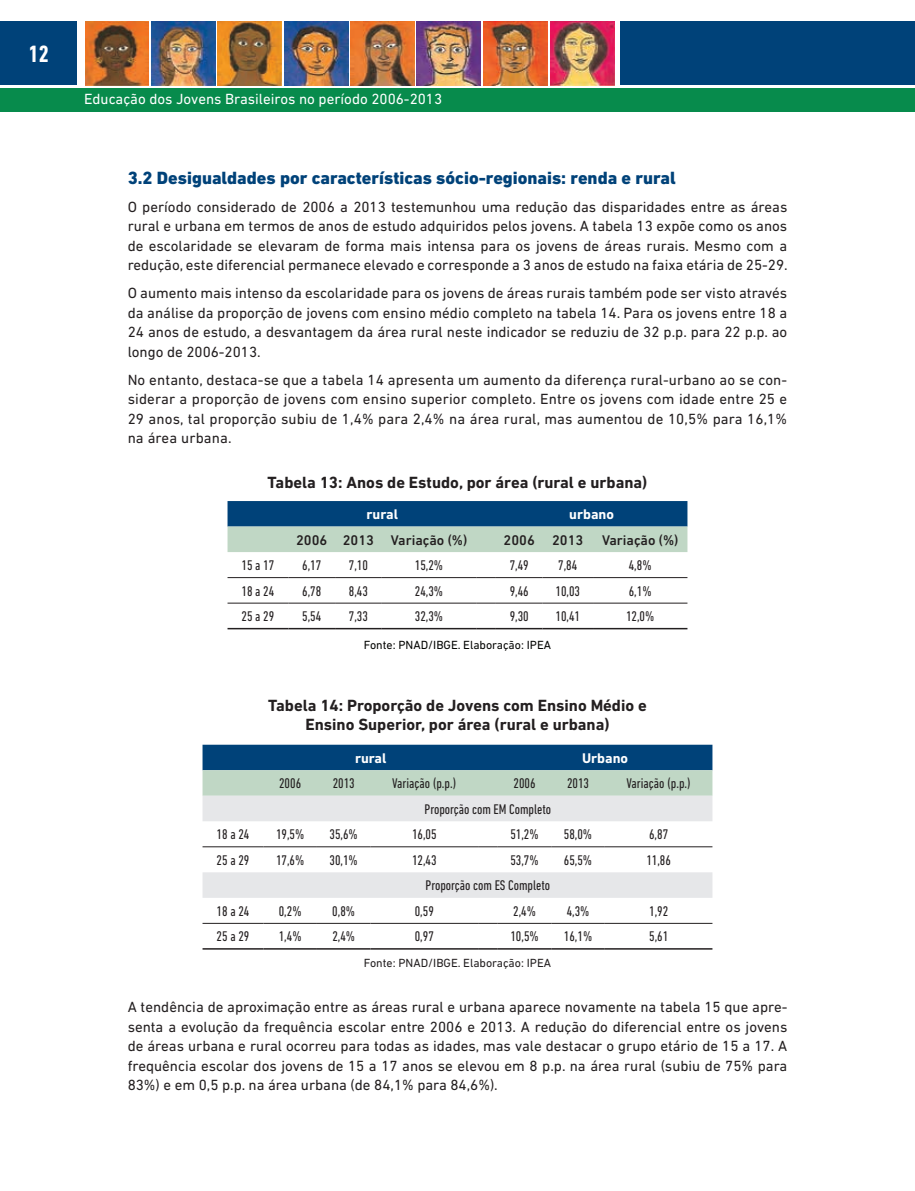
<style>
.page{position:relative;width:915px;height:1191px;background:#fff}
.page>*{position:absolute;margin:0;border:0;box-sizing:border-box;transform-origin:0 0}
.t1{font:700 condensed 24px "DIN Next LT Pro";color:#fff}
.t2{font:800 18px "DIN Next LT Pro";color:#004279}
.t3{font:700 16.5px/19.5px "DIN Next LT Pro";color:#231f20;text-align:center}
.t4{font:15px/19.5px "DIN Next LT Pro";color:#231f20;text-align:justify}
.t5{font:15px "DIN Next LT Pro";color:#fff}
.t6{font:condensed 14.25px "DIN Next LT Pro";color:#231f20}
.t7{font:500 14.25px "DIN Next LT Pro";color:#231f20}
.t8{font:700 14.25px "DIN Next LT Pro";color:#fff}
.t9{font:12px "DIN Next LT Pro";color:#040503}
.t10{font:12px "DIN Next LT Pro";color:#231f20}
</style>
<div class="page">
<div style="left:0;top:21px;width:914px;height:64px;background:#004279"></div>
<div style="left:0;top:88px;width:914px;height:24px;background:#078b4c"></div>
<div style="left:78px;top:13px;width:542px;height:72px;background:#fff"></div>
<img style="left:284px;top:21px;width:64px;height:64px">
<img style="left:416px;top:21px;width:64px;height:64px">
<img style="left:483px;top:21px;width:64px;height:64px">
<img style="left:85px;top:21px;width:64px;height:64px">
<img style="left:350px;top:21px;width:64px;height:64px">
<img style="left:550px;top:21px;width:64px;height:64px">
<img style="left:218px;top:21px;width:63px;height:64px">
<img style="left:151px;top:21px;width:64px;height:64px">
<svg style="left:227px;top:501px;width:460px;height:51px;background:#628da0"></svg>
<hr style="left:227px;top:628px;width:61px;height:1px;background:#231f20">
<hr style="left:288px;top:628px;width:47px;height:1px;background:#231f20">
<hr style="left:335px;top:628px;width:46px;height:1px;background:#231f20">
<hr style="left:381px;top:628px;width:95px;height:1px;background:#231f20">
<svg style="left:476px;top:628px;width:19px;height:1px"></svg>
<hr style="left:495px;top:628px;width:47px;height:1px;background:#231f20">
<hr style="left:542px;top:628px;width:50px;height:1px;background:#231f20">
<hr style="left:592px;top:628px;width:95px;height:1px;background:#231f20">
<hr style="left:227px;top:577px;width:61px;height:1px;background:#231f20">
<hr style="left:288px;top:577px;width:47px;height:1px;background:#231f20">
<hr style="left:335px;top:577px;width:46px;height:1px;background:#231f20">
<hr style="left:381px;top:577px;width:95px;height:1px;background:#231f20">
<svg style="left:476px;top:577px;width:19px;height:1px"></svg>
<hr style="left:495px;top:577px;width:47px;height:1px;background:#231f20">
<hr style="left:542px;top:577px;width:50px;height:1px;background:#231f20">
<hr style="left:592px;top:577px;width:95px;height:1px;background:#231f20">
<hr style="left:227px;top:603px;width:61px;height:1px;background:#231f20">
<hr style="left:288px;top:603px;width:47px;height:1px;background:#231f20">
<hr style="left:335px;top:603px;width:46px;height:1px;background:#231f20">
<hr style="left:381px;top:603px;width:95px;height:1px;background:#231f20">
<svg style="left:476px;top:603px;width:19px;height:1px"></svg>
<hr style="left:495px;top:603px;width:47px;height:1px;background:#231f20">
<hr style="left:542px;top:603px;width:50px;height:1px;background:#231f20">
<hr style="left:592px;top:603px;width:95px;height:1px;background:#231f20">
<svg style="left:202px;top:744px;width:510px;height:51px;background:#628ea0"></svg>
<svg style="left:202px;top:795px;width:510px;height:103px;fill:#e9eaec"></svg>
<hr style="left:202px;top:923px;width:61px;height:1px;background:#231f20">
<hr style="left:263px;top:923px;width:54px;height:1px;background:#231f20">
<hr style="left:317px;top:923px;width:53px;height:1px;background:#231f20">
<hr style="left:370px;top:923px;width:108px;height:1px;background:#231f20">
<svg style="left:478px;top:923px;width:19px;height:1px"></svg>
<hr style="left:497px;top:923px;width:54px;height:1px;background:#231f20">
<hr style="left:551px;top:923px;width:53px;height:1px;background:#231f20">
<hr style="left:604px;top:923px;width:108px;height:1px;background:#231f20">
<hr style="left:202px;top:846px;width:61px;height:1px;background:#231f20">
<hr style="left:263px;top:846px;width:54px;height:1px;background:#231f20">
<hr style="left:317px;top:846px;width:53px;height:1px;background:#231f20">
<hr style="left:370px;top:846px;width:108px;height:1px;background:#231f20">
<svg style="left:478px;top:846px;width:19px;height:1px"></svg>
<hr style="left:497px;top:846px;width:54px;height:1px;background:#231f20">
<hr style="left:551px;top:846px;width:53px;height:1px;background:#231f20">
<hr style="left:604px;top:846px;width:108px;height:1px;background:#231f20">
<hr style="left:202px;top:948px;width:61px;height:1px;background:#231f20">
<hr style="left:263px;top:948px;width:54px;height:1px;background:#231f20">
<hr style="left:317px;top:948px;width:53px;height:1px;background:#231f20">
<hr style="left:370px;top:948px;width:108px;height:1px;background:#231f20">
<svg style="left:478px;top:948px;width:19px;height:1px"></svg>
<hr style="left:497px;top:948px;width:54px;height:1px;background:#231f20">
<hr style="left:551px;top:948px;width:53px;height:1px;background:#231f20">
<hr style="left:604px;top:948px;width:108px;height:1px;background:#231f20">
<h1 class="t1" style="left:29px;top:40px;width:21px">12</h1>
<p class="t5" style="left:84px;top:90px;width:359px">Educação dos Jovens Brasileiros no período 2006-2013</p>
<p class="t2" style="left:128px;top:167px;width:549px">3.2 Desigualdades por características sócio-regionais: renda e rural</p>
<p class="t4" style="left:128px;top:197px;width:661px">O período considerado de 2006 a 2013 testemunhou uma redução das disparidades entre as áreas rural e urbana em termos de anos de estudo adquiridos pelos jovens. A tabela 13 expõe como os anos de escolaridade se elevaram de forma mais intensa para os jovens de áreas rurais. Mesmo com a redução, este diferencial permanece elevado e corresponde a 3 anos de estudo na faixa etária de 25-29.</p>
<p class="t4" style="left:128px;top:283px;width:661px">O aumento mais intenso da escolaridade para os jovens de áreas rurais também pode ser visto através da análise da proporção de jovens com ensino médio completo na tabela 14. Para os jovens entre 18 a 24 anos de estudo, a desvantagem da área rural neste indicador se reduziu de 32 p.p. para 22 p.p. ao longo de 2006-2013.</p>
<p class="t4" style="left:128px;top:370px;width:661px">No entanto, destaca-se que a tabela 14 apresenta um aumento da diferença rural-urbano ao se con&shy;siderar a proporção de jovens com ensino superior completo. Entre os jovens com idade entre 25 e 29 anos, tal proporção subiu de 1,4% para 2,4% na área rural, mas aumentou de 10,5% para 16,1% na área urbana.</p>
<p class="t3" style="left:267px;top:473px;width:381px">Tabela 13: Anos de Estudo, por área (rural e urbana)</p>
<p class="t8" style="left:366px;top:506px;width:33px">rural</p>
<p class="t8" style="left:569px;top:506px;width:46px">urbano</p>
<p class="t7" style="left:296px;top:531px;width:172px">2006 2013 Variação (%)</p>
<p class="t7" style="left:503px;top:531px;width:81px">2006 2013</p>
<p class="t7" style="left:602px;top:531px;width:78px">Variação (%)</p>
<p class="t6" style="left:241px;top:557px;width:34px">15 a 17</p>
<p class="t6" style="left:302px;top:557px;width:21px">6,17</p>
<p class="t6" style="left:349px;top:557px;width:21px">7,10</p>
<p class="t6" style="left:414px;top:557px;width:30px">15,2%</p>
<p class="t6" style="left:509px;top:557px;width:21px">7,49</p>
<p class="t6" style="left:558px;top:557px;width:21px">7,84</p>
<p class="t6" style="left:628px;top:557px;width:24px">4,8%</p>
<p class="t6" style="left:241px;top:583px;width:34px">18 a 24</p>
<p class="t6" style="left:302px;top:583px;width:21px">6,78</p>
<p class="t6" style="left:349px;top:583px;width:21px">8,43</p>
<p class="t6" style="left:414px;top:583px;width:30px">24,3%</p>
<p class="t6" style="left:509px;top:583px;width:21px">9,46</p>
<p class="t6" style="left:555px;top:583px;width:26px">10,03</p>
<p class="t6" style="left:628px;top:583px;width:24px">6,1%</p>
<p class="t6" style="left:241px;top:608px;width:34px">25 a 29</p>
<p class="t6" style="left:302px;top:608px;width:21px">5,54</p>
<p class="t6" style="left:349px;top:608px;width:21px">7,33</p>
<p class="t6" style="left:414px;top:608px;width:30px">32,3%</p>
<p class="t6" style="left:509px;top:608px;width:21px">9,30</p>
<p class="t6" style="left:555px;top:608px;width:26px">10,41</p>
<p class="t6" style="left:626px;top:608px;width:30px">12,0%</p>
<p class="t9" style="left:364px;top:637px;width:189px">Fonte: PNAD/IBGE. Elaboração: IPEA</p>
<p class="t3" style="left:268px;top:695px;width:380px">Tabela 14: Proporção de Jovens com Ensino Médio e<br>Ensino Superior, por área (rural e urbana)</p>
<p class="t8" style="left:355px;top:749px;width:33px">rural</p>
<p class="t8" style="left:582px;top:749px;width:48px">Urbano</p>
<p class="t6" style="left:279px;top:775px;width:24px">2006</p>
<p class="t6" style="left:332px;top:775px;width:24px">2013</p>
<p class="t6" style="left:392px;top:775px;width:66px">Variação (p.p.)</p>
<p class="t6" style="left:513px;top:775px;width:24px">2006</p>
<p class="t6" style="left:567px;top:775px;width:24px">2013</p>
<p class="t6" style="left:626px;top:775px;width:66px">Variação (p.p.)</p>
<p class="t6" style="left:424px;top:801px;width:128px">Proporção com EM Completo</p>
<p class="t6" style="left:216px;top:826px;width:34px">18 a 24</p>
<p class="t6" style="left:276px;top:826px;width:30px">19,5%</p>
<p class="t6" style="left:329px;top:826px;width:30px">35,6%</p>
<p class="t6" style="left:412px;top:826px;width:26px">16,05</p>
<p class="t6" style="left:510px;top:826px;width:30px">51,2%</p>
<p class="t6" style="left:563px;top:826px;width:30px">58,0%</p>
<p class="t6" style="left:649px;top:826px;width:21px">6,87</p>
<p class="t6" style="left:216px;top:852px;width:34px">25 a 29</p>
<p class="t6" style="left:276px;top:852px;width:30px">17,6%</p>
<p class="t6" style="left:329px;top:852px;width:30px">30,1%</p>
<p class="t6" style="left:412px;top:852px;width:26px">12,43</p>
<p class="t6" style="left:510px;top:852px;width:30px">53,7%</p>
<p class="t6" style="left:563px;top:852px;width:30px">65,5%</p>
<p class="t6" style="left:646px;top:852px;width:26px">11,86</p>
<p class="t6" style="left:425px;top:877px;width:126px">Proporção com ES Completo</p>
<p class="t6" style="left:216px;top:903px;width:34px">18 a 24</p>
<p class="t6" style="left:279px;top:903px;width:24px">0,2%</p>
<p class="t6" style="left:332px;top:903px;width:24px">0,8%</p>
<p class="t6" style="left:414px;top:903px;width:21px">0,59</p>
<p class="t6" style="left:513px;top:903px;width:24px">2,4%</p>
<p class="t6" style="left:566px;top:903px;width:24px">4,3%</p>
<p class="t6" style="left:649px;top:903px;width:21px">1,92</p>
<p class="t6" style="left:216px;top:928px;width:34px">25 a 29</p>
<p class="t6" style="left:279px;top:928px;width:24px">1,4%</p>
<p class="t6" style="left:332px;top:928px;width:24px">2,4%</p>
<p class="t6" style="left:414px;top:928px;width:21px">0,97</p>
<p class="t6" style="left:510px;top:928px;width:30px">10,5%</p>
<p class="t6" style="left:563px;top:928px;width:30px">16,1%</p>
<p class="t6" style="left:649px;top:928px;width:21px">5,61</p>
<p class="t10" style="left:364px;top:956px;width:189px">Fonte: PNAD/IBGE. Elaboração: IPEA</p>
<p class="t4" style="left:128px;top:997px;width:661px">A tendência de aproximação entre as áreas rural e urbana aparece novamente na tabela 15 que apre&shy;senta a evolução da frequência escolar entre 2006 e 2013. A redução do diferencial entre os jovens de áreas urbana e rural ocorreu para todas as idades, mas vale destacar o grupo etário de 15 a 17. A frequência escolar dos jovens de 15 a 17 anos se elevou em 8 p.p. na área rural (subiu de 75% para 83%) e em 0,5 p.p. na área urbana (de 84,1% para 84,6%).</p>
</div>
